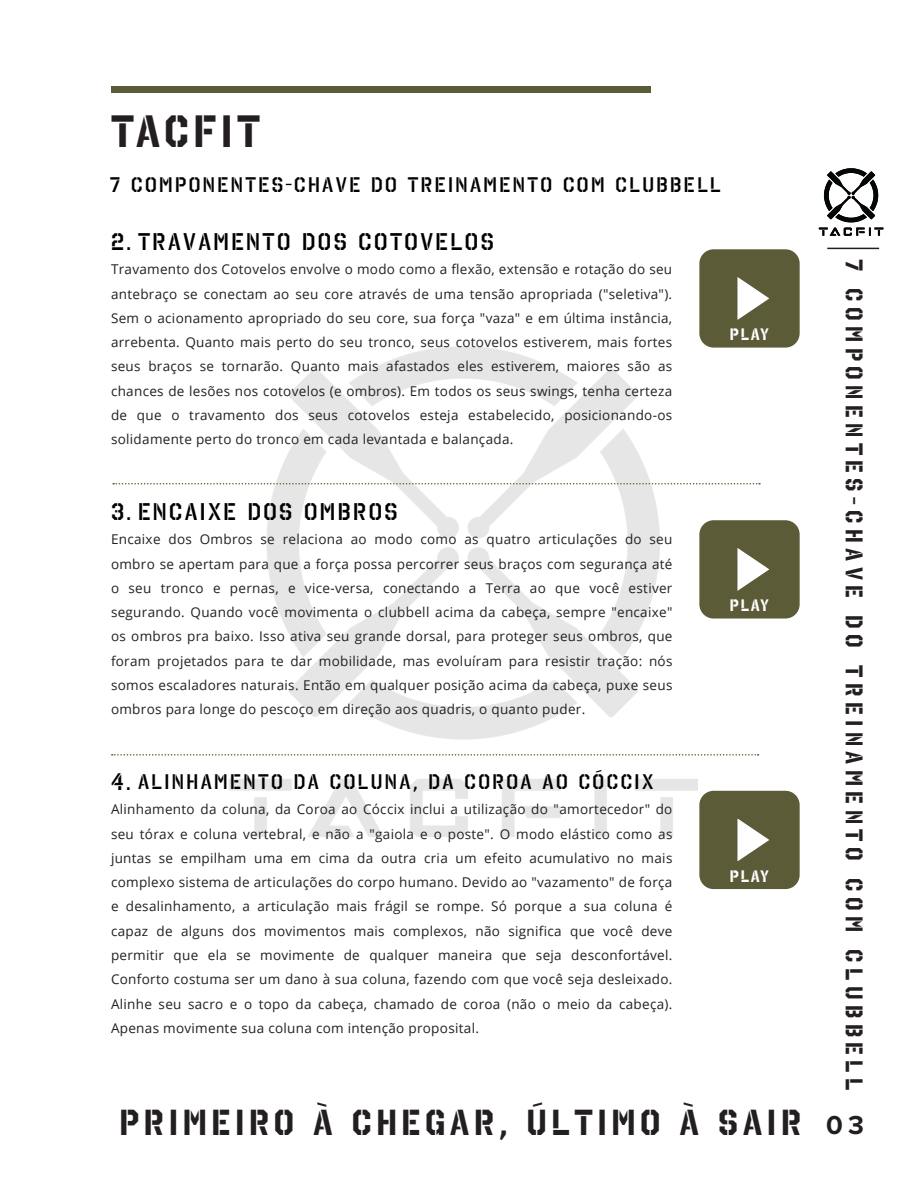
<style>
.page{position:relative;width:918px;height:1188px;background:#fff}
.page>*{position:absolute;margin:0;border:0;box-sizing:border-box;transform-origin:0 0}
.t1{font:700 45px "Octin Stencil";letter-spacing:.1em;color:#231f20}
.t2{font:700 36px "Octin Stencil";letter-spacing:.125em;color:#231f20}
.t3{font:700 27px "Proxima Nova";color:#231f20}
.t4{font:24px "Octin Stencil Sb";letter-spacing:.1em;color:#000}
.t5{font:700 24px "Octin Stencil";letter-spacing:.225em;color:#231f20}
.t6{font:21px "Octin Stencil Sb";letter-spacing:.115em;color:#000}
.t7{font:700 16.5px "Octin Stencil";letter-spacing:.1em;color:#fff}
.t8{font:13.5px/24.3px "Open Sans";letter-spacing:.02em;color:#231f20;text-align:justify}
.s1{font-style:inherit}
.s2{font-size:24px}
</style>
<div class="page">
<div style="left:111px;top:86px;width:540px;height:7px;background:#5c5b38"></div>
<img style="left:156px;top:341px;width:606px;height:549px">
<img style="left:818px;top:168px;width:66px;height:68px">
<hr style="left:827px;top:248px;width:52px;height:1px;background:#231f20">
<div style="left:700px;top:250px;width:99px;height:97px;background:#5c5b38;border-radius:13px"></div>
<div style="left:699px;top:249px;width:101px;height:99px;border:2px solid #5c5b38;border-radius:13px"></div>
<svg style="left:737px;top:277px;width:32px;height:43px"></svg>
<div style="left:700px;top:521px;width:99px;height:97px;background:#5c5b38;border-radius:13px"></div>
<div style="left:699px;top:520px;width:101px;height:99px;border:2px solid #5c5b38;border-radius:13px"></div>
<svg style="left:737px;top:548px;width:32px;height:43px"></svg>
<div style="left:700px;top:792px;width:99px;height:96px;background:#5c5b38;border-radius:13px"></div>
<div style="left:699px;top:791px;width:101px;height:98px;border:2px solid #5c5b38;border-radius:13px"></div>
<svg style="left:737px;top:818px;width:32px;height:43px"></svg>
<svg style="left:113px;top:483px;width:647px;height:1px"></svg>
<svg style="left:112px;top:754px;width:647px;height:2px"></svg>
<h1 class="t1" style="left:111px;top:105px;width:151px">Tacfit</h1>
<h3 class="t6" style="left:110px;top:172px;width:613px">7 COMPONENTES-CHAVE DO TREINAMENTO COM CLUBBELL</h3>
<h3 class="t4" style="left:111px;top:228px;width:384px"><span class="s1">2.</span> TRAVAMENTO DOS COTOVELOS</h3>
<p class="t8" style="left:111px;top:257px;width:563px">T<span class="s1">ravamento dos</span> C<span class="s1">otovelos</span> envolve o modo como a flexão, extensão e rotação do seu antebraço se conectam ao seu core através de uma tensão apropriada ("seletiva").<br>Sem o acionamento apropriado do seu core, sua força "vaza" e em última instância, arrebenta. Quanto mais perto do seu tronco, seus cotovelos estiverem, mais fortes seus braços se tornarão. Quanto mais afastados eles estiverem, maiores são as chances de lesões nos cotovelos (e ombros). Em todos os seus swings, tenha certeza de que o travamento dos seus cotovelos esteja estabelecido, posicionando-os solidamente perto do tronco em cada levantada e balançada.</p>
<p class="t7" style="left:730px;top:325px;width:41px">PLAY</p>
<h3 class="t4" style="left:111px;top:498px;width:288px"><span class="s1">3.</span> ENCAIXE DOS OMBROS</h3>
<p class="t8" style="left:111px;top:527px;width:563px">E<span class="s1">ncaixe dos</span> O<span class="s1">mbros</span> se relaciona <span class="s1">ao</span> modo como as quatro articulações do seu ombro se apertam para que a força possa percorrer seus braços com segurança até o seu tronco e pernas, e vice-versa, conectando a Terra ao que você estiver segurando. Quando você movimenta o clubbell acima da cabeça, sempre "encaixe" os ombros pra baixo. <span class="s1">I</span>sso ativa seu grande dorsal, p<span class="s1">a</span>ra proteger seus ombros, que foram projetados p<span class="s1">a</span>ra te dar mobilidade, mas evolu<span class="s1">í</span>ram <span class="s1">para</span> resistir tração: nós somos escaladores naturais. Então em qualquer posição acima da cabeça, puxe seus ombros p<span class="s1">a</span>ra longe do pescoço em direção aos quadris, o <span class="s1">quanto</span> puder.</p>
<h3 class="t6" style="left:111px;top:770px;width:544px"><span class="s2">4.</span> ALINHAMENTO DA COLUNA, DA COROA AO CÓCCIX</h3>
<p class="t8" style="left:111px;top:797px;width:563px"><span class="s1">Alinhamento da coluna, da Coroa ao Cóccix</span> inclui a utilização do "amortecedor" do seu tórax e coluna vertebral, e não a "gaiola e o poste". O modo elástico como as juntas se empilham uma em cima da outra cria um efeito acumulativo no mais complexo sistema de articulações do corpo humano. Devido ao "vazamento" de força e desalinhamento, a articulação mais frágil se rompe. Só porque a sua coluna é capaz de alguns dos movimentos mais complexos, não significa que você deve permitir que ela se movimente de qualquer maneira que seja desconfortável.<br>Conforto <span class="s1">costuma ser um dano</span> à sua coluna, fazendo com que você seja desleixado.<br>Alinhe seu sacro e o topo da cabeça, chamado de coroa (não o meio da cabeça).<br>Apenas movimente sua coluna com intenção proposital.</p>
<p class="t7" style="left:730px;top:596px;width:41px">PLAY</p>
<p class="t7" style="left:730px;top:867px;width:41px">PLAY</p>
<h2 class="t2" style="left:120px;top:1102px;width:683px">PRIMEIRO À CHEGAR, ÚLTIMO À SAIR</h2>
<h3 class="t5" style="left:868px;top:259px;width:833px;rotate:90deg">7 componentes-chave do treinamento com CLubbell</h3>
<h3 class="t3" style="left:826px;top:1105px;width:39px">03</h3>
</div>
